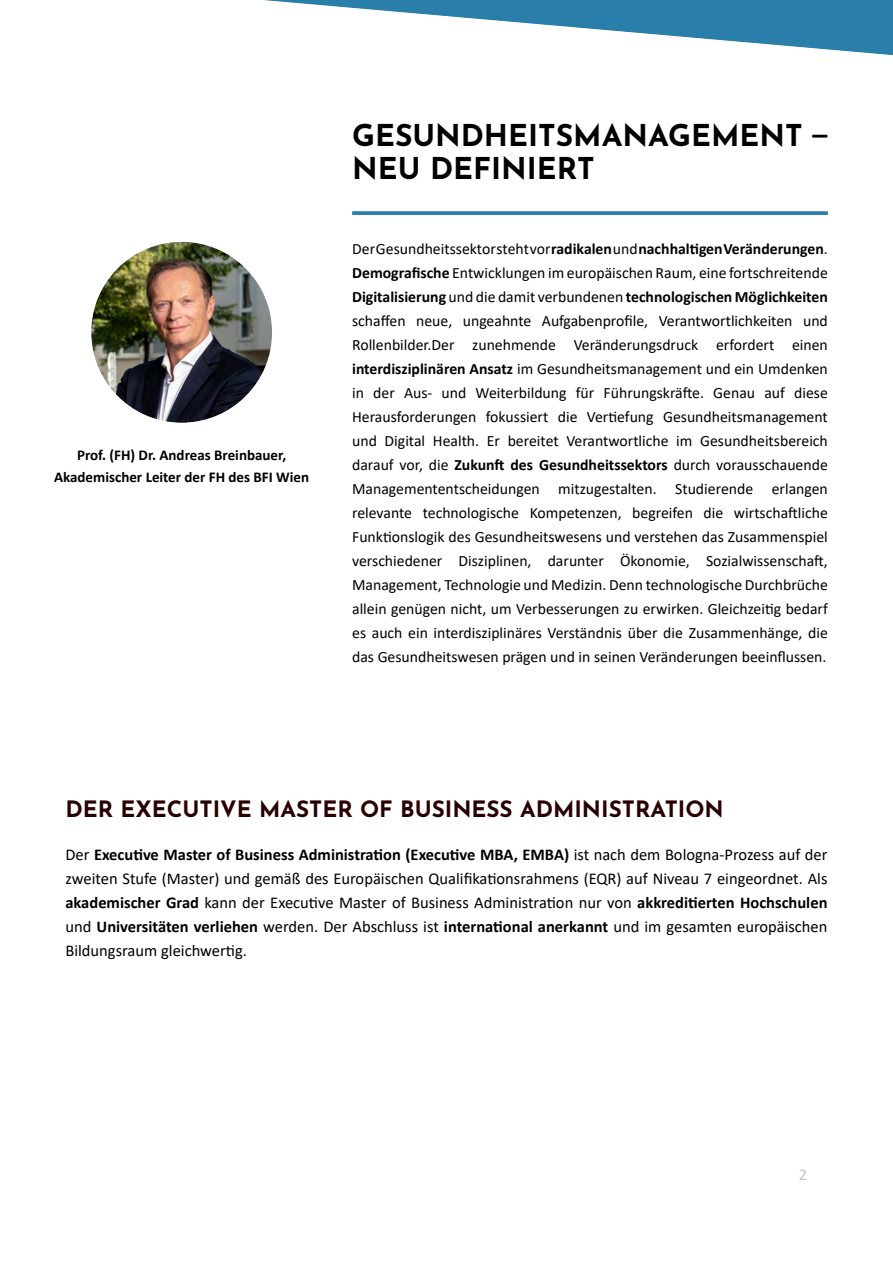
<style>
.page{position:relative;width:893px;height:1263px;background:#fff}
.page>*{position:absolute;margin:0;border:0;box-sizing:border-box;transform-origin:0 0}
.t1{font:700 30px/33px "Josefin Sans";color:#000}
.t2{font:700 22.5px "Josefin Sans";color:#290000}
.t3{font:16.5px/24px "Calibri";color:#000;text-align:justify}
.t4{font:16.5px "Calibri";color:#c3c3c3}
.t5{font:15.75px/24px "Calibri";color:#000;text-align:justify}
.t6{font:700 15px/22.5px "Calibri";color:#000;text-align:center}
.s1{font-family:"Calibri"}
.s2{font-weight:700}
</style>
<div class="page">
<svg style="left:352px;top:211px;width:476px;height:4px;background:#3586af"></svg>
<svg style="left:264px;top:0;width:629px;height:55px"></svg>
<img style="left:91px;top:242px;width:181px;height:181px;border-radius:90px">
<p class="t6" style="left:54px;top:443px;width:257px">Prof. (FH) Dr. Andreas Breinbauer,<br>Akademischer Leiter der FH des BFI Wien</p>
<h1 class="t1" style="left:352px;top:115px;width:477px">GESUNDHEITSMANAGEMENT <span class="s1">–<br></span>NEU DEFINIERT</h1>
<p class="t5" style="left:352px;top:236px;width:477px">Der Gesundheitssektor steht vor <span class="s2">radikalen</span> und <span class="s2">nachhaltigen Veränderungen</span>.<br><span class="s2">Demografische</span> Entwicklungen im europäischen Raum, eine fortschreitende <span class="s2">Digitalisierung</span> und die damit verbundenen <span class="s2">technologischen Möglichkeiten </span>schaffen neue, ungeahnte Aufgabenprofile, Verantwortlichkeiten und Rollenbilder.Der zunehmende Veränderungsdruck erfordert einen <span class="s2">interdisziplinären Ansatz</span> im Gesundheitsmanagement und ein Umdenken in der Aus- und Weiterbildung für Führungskräfte. Genau auf diese Herausforderungen fokussiert die Vertiefung Gesundheitsmanagement und Digital Health. Er bereitet Verantwortliche im Gesundheitsbereich darauf vor, die <span class="s2">Zukunft des Gesundheitssektors</span> durch vorausschauende Managemententscheidungen mitzugestalten. Studierende erlangen relevante technologische Kompetenzen, begreifen die wirtschaftliche Funktionslogik des Gesundheitswesens und verstehen das Zusammenspiel verschiedener Disziplinen, darunter Ökonomie, Sozialwissenschaft, Management, Technologie und Medizin. Denn technologische Durchbrüche allein genügen nicht, um Verbesserungen zu erwirken. Gleichzeitig bedarf es auch ein interdisziplinäres Verständnis über die Zusammenhänge, die das Gesundheitswesen prägen und in seinen Veränderungen beeinflussen.</p>
<h2 class="t2" style="left:65px;top:789px;width:660px">DER EXECUTIVE MASTER OF BUSINESS ADMINISTRATION</h2>
<p class="t3" style="left:65px;top:842px;width:764px">Der <span class="s2">Executive Master of Business Administration (Executive MBA, EMBA)</span> ist nach dem Bologna-Prozess auf der zweiten Stufe (Master) und gemäß des Europäischen Qualifikationsrahmens (EQR) auf Niveau 7 eingeordnet. Als <span class="s2">akademischer Grad</span> kann der Executive Master of Business Administration nur von <span class="s2">akkreditierten Hochschulen </span>und <span class="s2">Universitäten verliehen</span> werden. Der Abschluss ist <span class="s2">international anerkannt</span> und im gesamten europäischen Bildungsraum gleichwertig.</p>
<p class="t4" style="left:799px;top:1163px;width:10px">2</p>
</div>
